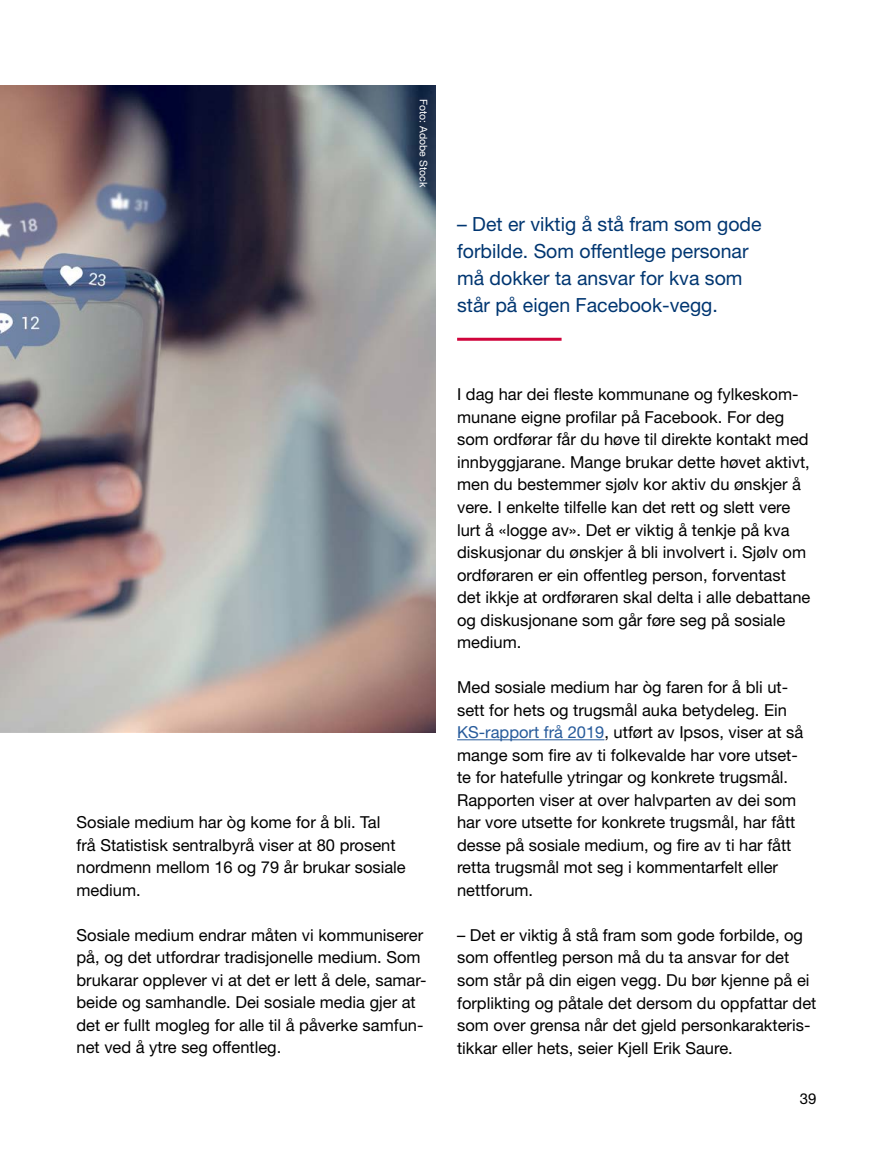
<style>
.page{position:relative;width:893px;height:1149px;background:#fff}
.page>*{position:absolute;margin:0;border:0;box-sizing:border-box;transform-origin:0 0}
.t1{font:19.5px/27px "Helvetica Neue LT Pro";color:#003671}
.t2{font:16.5px/22.5px "Helvetica Neue LT Pro";color:#000}
.t3{font:15px "Helvetica Neue LT Pro";color:#000}
.t4{font:10.5px "Helvetica Neue LT Pro";color:#fff}
.s1{color:#275b9b}
</style>
<div class="page">
<img style="left:0;top:85px;width:435px;height:647px">
<hr style="left:457px;top:739px;width:147px;height:1px;background:#275b9b">
<hr style="left:457px;top:337px;width:105px;height:3px;background:#d0043c">
<p class="t4" style="left:430px;top:99px;width:90px;rotate:90deg">Foto: Adobe Stock</p>
<p class="t2" style="left:77px;top:810px;width:331px">Sosiale medium har òg kome for å bli. Tal<br>frå Statistisk sentralbyrå viser at 80 prosent nordmenn mellom 16 og 79 år brukar sosiale medium.</p>
<p class="t2" style="left:77px;top:923px;width:351px">Sosiale medium endrar måten vi kommuniserer på, og det utfordrar tradisjonelle medium. Som brukarar opplever vi at det er lett å dele, samar&shy;beide og samhandle. Dei sosiale media gjer at det er fullt mogleg for alle til å påverke samfun&shy;net ved å ytre seg offentleg.</p>
<p class="t1" style="left:457px;top:210px;width:306px">– Det er viktig å stå fram som gode forbilde. Som offentlege personar må dokker ta ansvar for kva som står på eigen Facebook-vegg.</p>
<p class="t2" style="left:457px;top:383px;width:355px">I dag har dei fleste kommunane og fylkeskom&shy;munane eigne profilar på Facebook. For deg som ordførar får du høve til direkte kontakt med innbyggjarane. Mange brukar dette høvet aktivt, men du bestemmer sjølv kor aktiv du ønskjer å vere. I enkelte tilfelle kan det rett og slett vere lurt å «logge av». Det er viktig å tenkje på kva diskusjonar du ønskjer å bli involvert i. Sjølv om ordføraren er ein offentleg person, forventast det ikkje at ordføraren skal delta i alle debattane og diskusjonane som går føre seg på sosiale medium.</p>
<p class="t2" style="left:457px;top:675px;width:348px">Med sosiale medium har òg faren for å bli ut&shy;sett for hets og trugsmål auka betydeleg. Ein <span class="s1">KS-rapport frå 2019</span>, utført av Ipsos, viser at så mange som fire av ti folkevalde har vore utset&shy;te for hatefulle ytringar og konkrete trugsmål.<br>Rapporten viser at over halvparten av dei som har vore utsette for konkrete trugsmål, har fått desse på sosiale medium, og fire av ti har fått retta trugsmål mot seg i kommentarfelt eller nettforum.</p>
<p class="t2" style="left:457px;top:923px;width:361px">– Det er viktig å stå fram som gode forbilde, og som offentleg person må du ta ansvar for det som står på din eigen vegg. Du bør kjenne på ei forplikting og påtale det dersom du oppfattar det som over grensa når det gjeld personkarakteris&shy;tikkar eller hets, seier Kjell Erik Saure.</p>
<p class="t3" style="left:800px;top:1088px;width:18px">39</p>
</div>
